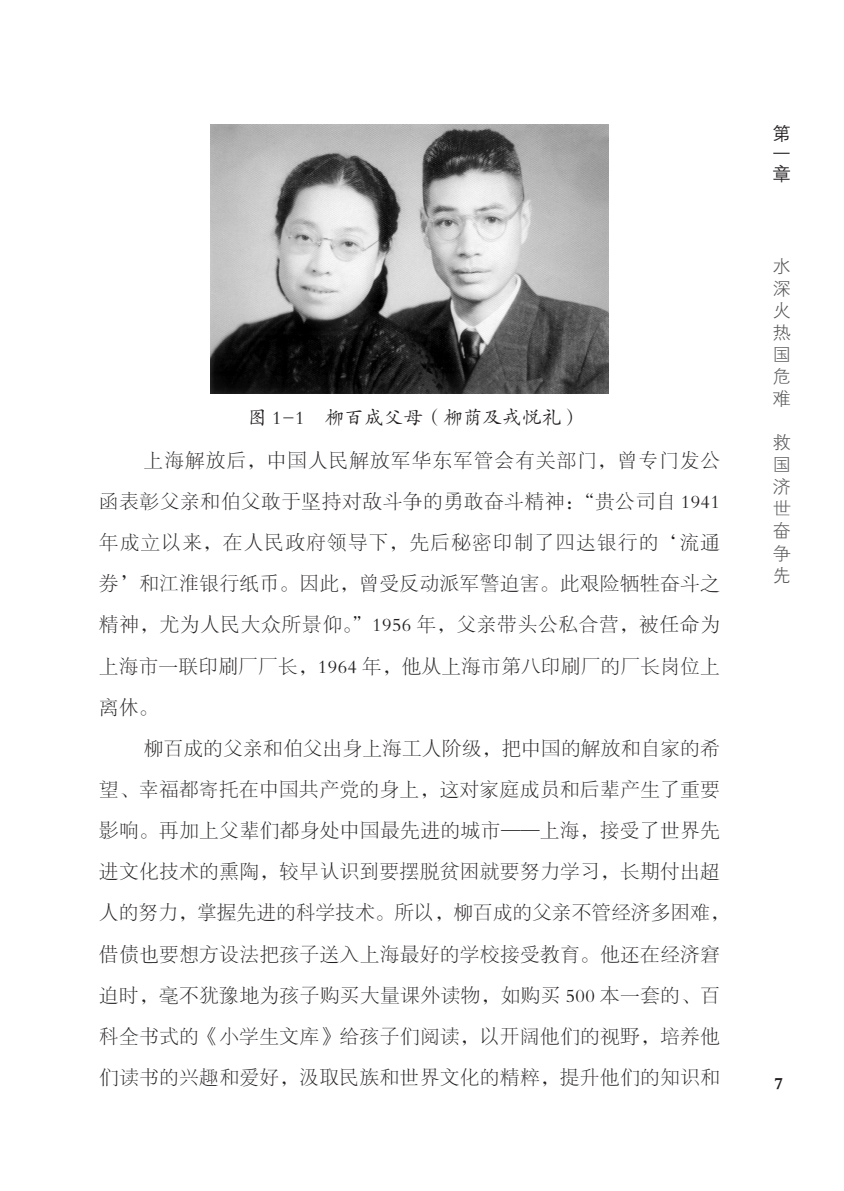
<style>
.page{position:relative;width:844px;height:1191px;background:#fff}
.page>*{position:absolute;margin:0;border:0;box-sizing:border-box;transform-origin:0 0}
.正文{font:19.25px/41.1px "FZSYK GBK1 0";letter-spacing:.04em;color:#231f20;text-align:justify}
.图说{font:19.25px "FZKTK GBK1 0";letter-spacing:.025em;color:#231f20}
.t1{font:18.38px/22.1px "FZXH1 K GBK1 0";color:#57585a;text-align:justify}
.t2{font:18.38px/20.1px "FZZDXJW GB1 0";color:#231f20;text-align:justify}
.t3{font:17.5px "FZDBSK GBK1 0";color:#231f20}
</style>
<div class="page">
<img style="left:211px;top:124px;width:397px;height:270px">
<p class="图说" style="left:247px;top:407px;width:335px">图 1-1 柳百成父母（柳荫及戎悦礼）</p>
<p class="正文" style="left:99px;top:440px;width:622px;text-indent:45px">上海解放后，中国人民解放军华东军管会有关部门，曾专门发公函表彰父亲和伯父敢于坚持对敌斗争的勇敢奋斗精神：“贵公司自 1941年成立以来，在人民政府领导下，先后秘密印制了四达银行的‘流通券’和江淮银行纸币。因此，曾受反动派军警迫害。此艰险牺牲奋斗之精神，尤为人民大众所景仰。”1956 年，父亲带头公私合营，被任命为上海市一联印刷厂厂长，1964 年，他从上海市第八印刷厂的厂长岗位上离休。</p>
<p class="正文" style="left:99px;top:728px;width:631px;text-align:left;text-indent:45px">柳百成的父亲和伯父出身上海工人阶级，把中国的解放和自家的希望、幸福都寄托在中国共产党的身上，这对家庭成员和后辈产生了重要影响。再加上父辈们都身处中国最先进的城市——上海，接受了世界先进文化技术的熏陶，较早认识到要摆脱贫困就要努力学习，长期付出超人的努力，掌握先进的科学技术。所以，柳百成的父亲不管经济多困难，借债也要想方设法把孩子送入上海最好的学校接受教育。他还在经济窘迫时，毫不犹豫地为孩子购买大量课外读物，如购买 500 本一套的、百科全书式的《小学生文库》给孩子们阅读，以开阔他们的视野，培养他们读书的兴趣和爱好，汲取民族和世界文化的精粹，提升他们的知识和</p>
<p class="t2" style="left:772px;top:124px;width:19px">第一章</p>
<p class="t1" style="left:772px;top:256px;width:20px">水水水水水水水</p>
<p class="t1" style="left:772px;top:432px;width:19px">水水水水水水水</p>
<p class="t3" style="left:774px;top:1073px;width:10px">7</p>
</div>
